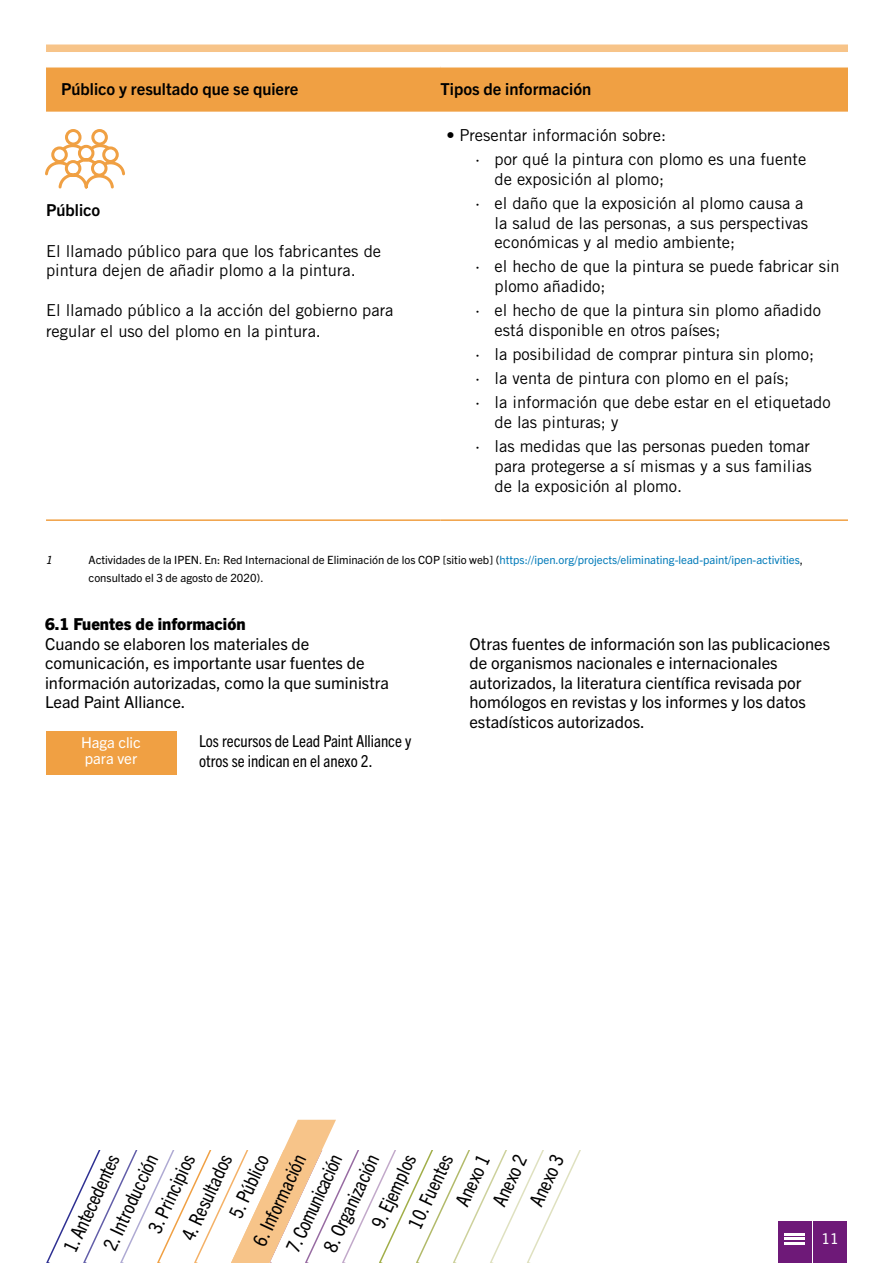
<style>
.page{position:relative;width:893px;height:1263px;background:#fff}
.page>*{position:absolute;margin:0;border:0;box-sizing:border-box;transform-origin:0 0}
.t1{font:condensed 19.5px "Trade Gothic Next LT Pro";color:#000}
.Table_text__new{font:16.5px/19.8px "Trade Gothic LT Std";color:#000}
.Body_text{font:16.5px/19.5px "Trade Gothic Next LT Pro";color:#000}
.Link_text{font:condensed 16.5px/19.5px "Trade Gothic Next LT Pro";color:#000}
.figure___table_title{font:700 16.5px "Trade Gothic Next LT Pro";color:#000}
.Sub-sub_heading{font:800 16.5px "Trade Gothic Next LT Pro";color:#000}
.Table_text__new-2{font:700 16.5px "Trade Gothic Next LT Pro";color:#000}
.Labels{font:15px/16.5px "Trade Gothic Next LT Pro";color:#fff}
.footnotes{font:11.4px/18px "Trade Gothic Next LT Pro";color:#000}
.footnotes-2{font:italic 11.4px "Trade Gothic Next LT Pro";color:#000}
.s1{color:#007ab9}
</style>
<div class="page">
<div style="left:813px;top:1221px;width:33px;height:42px;background:#6e1978"></div>
<svg style="left:46px;top:1119px;width:535px;height:144px"></svg>
<div style="left:46px;top:44px;width:802px;height:8px;background:#f7c489"></div>
<div style="left:46px;top:68px;width:802px;height:44px;background:#f0a043"></div>
<hr style="left:441px;top:519px;width:407px;height:2px;background:#f0a043">
<hr style="left:46px;top:519px;width:395px;height:2px;background:#f0a043">
<div style="left:778px;top:1221px;width:33px;height:42px;background:#6e1978"></div>
<hr style="left:784px;top:1233px;width:20px;height:2px;background:#fff">
<hr style="left:784px;top:1237px;width:20px;height:3px;background:#fff">
<hr style="left:784px;top:1242px;width:20px;height:3px;background:#fff">
<div style="left:65px;top:129px;width:17px;height:17px;border:3px solid #f0a043;border-radius:50%"></div>
<div style="left:91px;top:129px;width:17px;height:17px;border:3px solid #f0a043;border-radius:50%"></div>
<svg style="left:45px;top:143px;width:80px;height:46px"></svg>
<div style="left:53px;top:148px;width:13px;height:13px;background:#fff;border-radius:50%"></div>
<div style="left:51px;top:146px;width:17px;height:17px;border:3px solid #f0a043;border-radius:50%"></div>
<div style="left:46px;top:731px;width:130px;height:44px;background:#f0a043"></div>
<p class="figure___table_title" style="left:61px;top:78px;width:239px">Público y resultado que se quiere</p>
<p class="figure___table_title" style="left:441px;top:78px;width:152px">Tipos de información</p>
<p class="Table_text__new-2" style="left:46px;top:198px;width:56px">Público</p>
<p class="Table_text__new" style="left:46px;top:241px;width:337px">El llamado público para que los fabricantes de pintura dejen de añadir plomo a la pintura.</p>
<p class="Table_text__new" style="left:46px;top:299px;width:349px;line-height:21px">El llamado público a la acción del gobierno para regular el uso del plomo en la pintura.</p>
<p class="Table_text__new" style="left:447px;top:125px;width:221px">• Presentar información sobre:</p>
<p class="Table_text__new" style="left:495px;top:149px;width:313px;text-indent:-20px">· por qué la pintura con plomo es una fuente de exposición al plomo;</p>
<p class="Table_text__new" style="left:495px;top:193px;width:315px;text-indent:-20px">· el daño que la exposición al plomo causa a la salud de las personas, a sus perspectivas económicas y al medio ambiente;</p>
<p class="Table_text__new" style="left:495px;top:256px;width:347px;text-indent:-20px">· el hecho de que la pintura se puede fabricar sin plomo añadido;</p>
<p class="Table_text__new" style="left:495px;top:300px;width:328px;text-indent:-20px">· el hecho de que la pintura sin plomo añadido está disponible en otros países;</p>
<p class="Table_text__new" style="left:475px;top:344px;width:340px">· la posibilidad de comprar pintura sin plomo;</p>
<p class="Table_text__new" style="left:475px;top:368px;width:316px">· la venta de pintura con plomo en el país;</p>
<p class="Table_text__new" style="left:495px;top:392px;width:337px;text-indent:-20px">· la información que debe estar en el etiquetado de las pinturas; y</p>
<p class="Table_text__new" style="left:495px;top:436px;width:319px;text-align:justify;text-indent:-20px">· las medidas que las personas pueden tomar para protegerse a sí mismas y a sus familias de la exposición al plomo.</p>
<p class="footnotes-2" style="left:46px;top:551px;width:8px">1</p>
<p class="footnotes" style="left:89px;top:550px;width:716px">Actividades de la IPEN. En: Red Internacional de Eliminación de los COP [sitio web] (<span class="s1">https://ipen.org/projects/eliminating-lead-paint/ipen-activities</span>, consultado el 3 de agosto de 2020).</p>
<p class="Sub-sub_heading" style="left:45px;top:613px;width:202px">6.1 Fuentes de información</p>
<p class="Body_text" style="left:45px;top:633px;width:345px">Cuando se elaboren los materiales de comunicación, es importante usar fuentes de información autorizadas, como la que suministra Lead Paint Alliance.</p>
<p class="Body_text" style="left:469px;top:633px;width:362px">Otras fuentes de información son las publicaciones de organismos nacionales e internacionales autorizados, la literatura científica revisada por homólogos en revistas y los informes y los datos estadísticos autorizados.</p>
<p class="Labels" style="left:81px;top:733px;width:61px">Haga clic para ver</p>
<p class="Link_text" style="left:199px;top:730px;width:214px">Los recursos de Lead Paint Alliance y otros se indican en el anexo 2.</p>
<p class="t1" style="left:402px;top:1222px;width:81px;rotate:-65deg">10. Fuentes</p>
<p class="t1" style="left:449px;top:1200px;width:57px;rotate:-65deg">Anexo 1</p>
<p class="t1" style="left:486px;top:1200px;width:57px;rotate:-65deg">Anexo 2</p>
<p class="t1" style="left:523px;top:1200px;width:57px;rotate:-65deg">Anexo 3</p>
<p class="t1" style="left:175px;top:1233px;width:94px;rotate:-65deg">4. Resultados</p>
<p class="t1" style="left:142px;top:1226px;width:86px;rotate:-65deg">3. Principios</p>
<p class="t1" style="left:223px;top:1211px;width:69px;rotate:-65deg">5. Público</p>
<p class="t1" style="left:57px;top:1246px;width:107px;rotate:-65deg">1. Antecedentes</p>
<p class="t1" style="left:365px;top:1221px;width:80px;rotate:-65deg">9. Ejemplos</p>
<p class="t1" style="left:280px;top:1245px;width:107px;rotate:-65deg">7. Comunicación</p>
<p class="t1" style="left:317px;top:1245px;width:107px;rotate:-65deg">8. Organización</p>
<p class="t1" style="left:97px;top:1243px;width:105px;rotate:-65deg">2. Introducción</p>
<p class="t1" style="left:246px;top:1239px;width:100px;rotate:-65deg">6. Información</p>
<p class="Labels" style="left:821px;top:1229px;width:19px">11</p>
</div>
